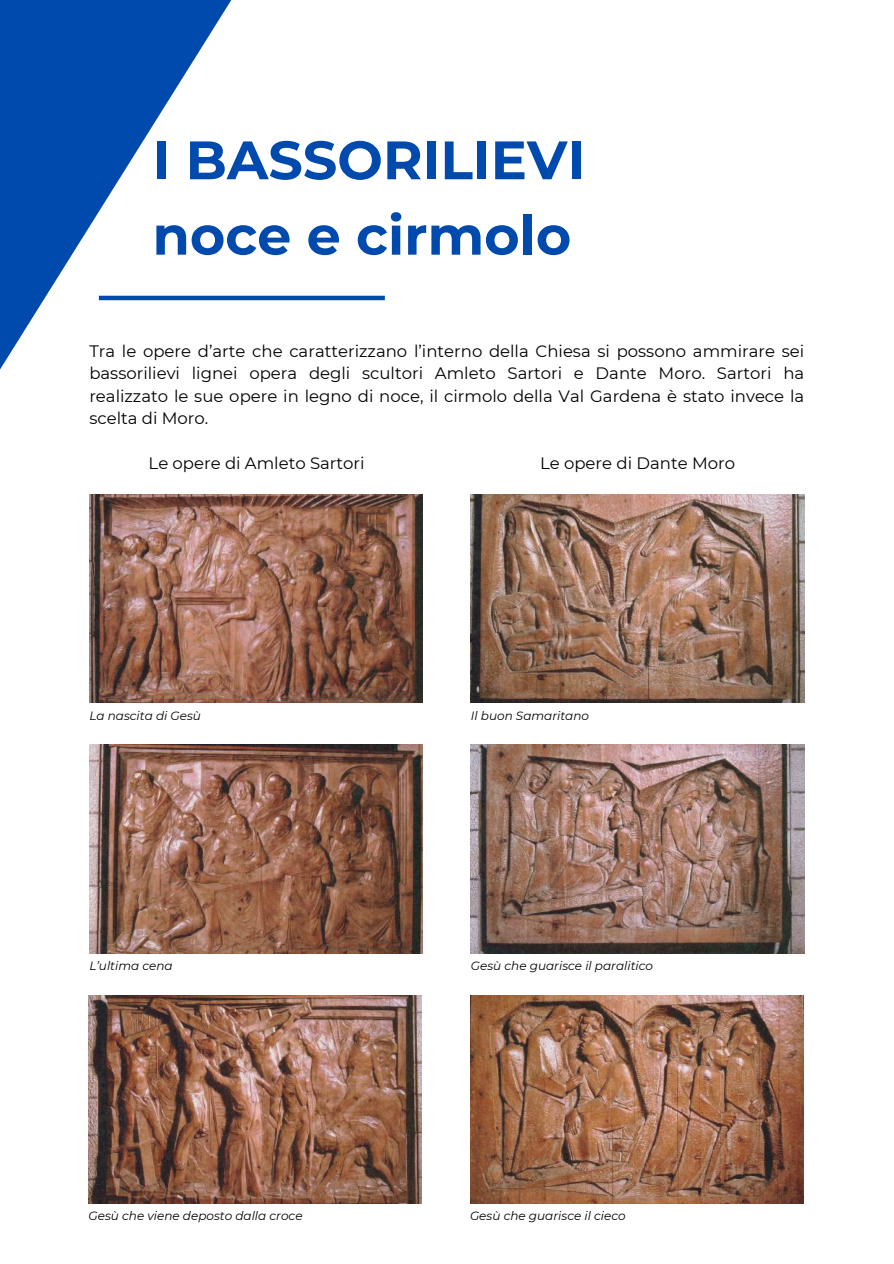
<style>
.page{position:relative;width:894px;height:1264px;background:#fff}
.page>*{position:absolute;margin:0;border:0;box-sizing:border-box;transform-origin:0 0}
.t1{font:700 54px/75.3px "Montserrat";color:#004aad}
.t2{font:16.5px/22.5px "Montserrat";color:#000;text-align:justify}
.t3{font:italic 12px "Montserrat";color:#000}
</style>
<div class="page">
<svg style="left:0;top:0;width:385px;height:370px"></svg>
<img style="left:471px;top:494px;width:333px;height:208px">
<img style="left:89px;top:494px;width:333px;height:208px">
<img style="left:471px;top:744px;width:333px;height:209px">
<img style="left:89px;top:744px;width:333px;height:209px">
<img style="left:470px;top:995px;width:333px;height:208px">
<img style="left:88px;top:995px;width:334px;height:208px">
<h1 class="t1" style="left:152px;top:122px;width:434px">I BASSORILIEVI noce e cirmolo</h1>
<p class="t2" style="left:89px;top:339px;width:716px">Tra le opere d’arte che caratterizzano l’interno della Chiesa si possono ammirare sei bassorilievi lignei opera degli scultori Amleto Sartori e Dante Moro. Sartori ha realizzato le sue opere in legno di noce, il cirmolo della Val Gardena è stato invece la scelta di Moro.</p>
<p class="t2" style="left:148px;top:452px;width:217px">Le opere di Amleto Sartori</p>
<p class="t2" style="left:540px;top:452px;width:196px">Le opere di Dante Moro</p>
<p class="t3" style="left:89px;top:708px;width:113px">La nascita di Gesù</p>
<p class="t3" style="left:471px;top:708px;width:120px">Il buon Samaritano</p>
<p class="t3" style="left:89px;top:958px;width:85px">L’ultima cena</p>
<p class="t3" style="left:471px;top:958px;width:184px">Gesù che guarisce il paralitico</p>
<p class="t3" style="left:88px;top:1208px;width:215px">Gesù che viene deposto dalla croce</p>
<p class="t3" style="left:470px;top:1208px;width:157px">Gesù che guarisce il cieco</p>
</div>
